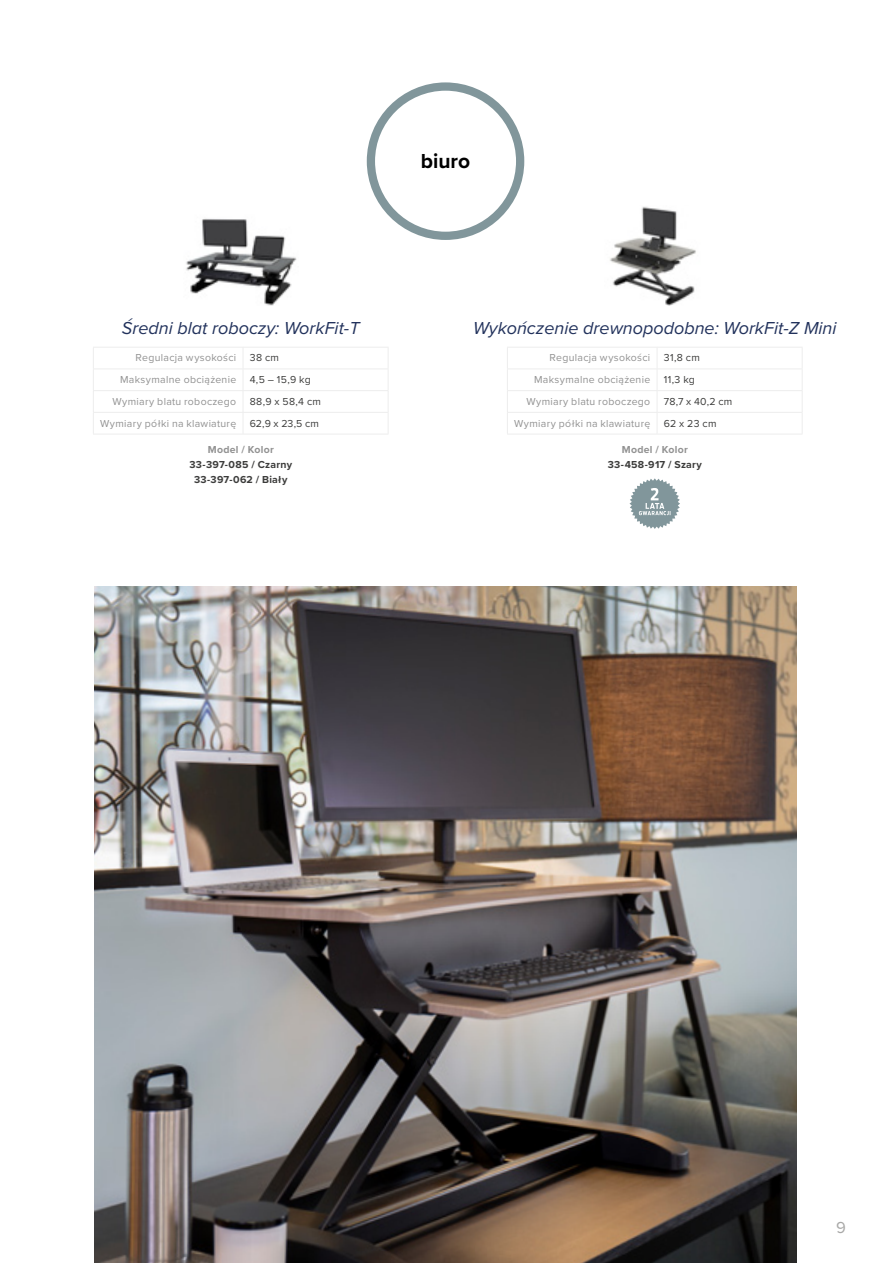
<style>
.page{position:relative;width:893px;height:1263px;background:#fff}
.page>*{position:absolute;margin:0;border:0;box-sizing:border-box;transform-origin:0 0}
.t1{font:700 21px "Proxima Nova";color:#000}
.t2{font:italic 18px "Proxima Nova";color:#22325c}
.t3{font:16.5px "Proxima Nova";color:#a8a8a7}
.t4{font:10.5px "Proxima Nova";letter-spacing:.03em;color:#929292}
.t5{font:10.5px "Proxima Nova";letter-spacing:.03em;color:#3c3c3b}
.t6{font:700 10.5px/15px "Proxima Nova";letter-spacing:.025em;color:#3c3c3b;text-align:center}
.t7{font:700 10.5px "Proxima Nova";letter-spacing:.025em;color:#929292}
</style>
<div class="page">
<hr style="left:93px;top:434px;width:150px;height:1px;background:#ededed">
<hr style="left:243px;top:434px;width:145px;height:1px;background:#ededed">
<svg style="left:93px;top:347px;width:296px;height:87px"></svg>
<img style="left:186px;top:218px;width:111px;height:88px">
<div style="left:367px;top:82px;width:157px;height:158px;border:8px solid #81969b;border-radius:50%"></div>
<hr style="left:507px;top:434px;width:150px;height:1px;background:#ededed">
<hr style="left:657px;top:434px;width:145px;height:1px;background:#ededed">
<svg style="left:507px;top:347px;width:296px;height:87px"></svg>
<img style="left:610px;top:206px;width:86px;height:99px">
<svg style="left:629px;top:478px;width:51px;height:51px"></svg>
<img style="left:94px;top:586px;width:702px;height:677px">
<h2 class="t2" style="left:122px;top:314px;width:239px">Średni blat roboczy: WorkFit-T</h2>
<p class="t4" style="left:136px;top:350px;width:102px">Regulacja wysokości</p>
<p class="t5" style="left:250px;top:350px;width:31px">38 cm</p>
<p class="t4" style="left:120px;top:372px;width:118px">Maksymalne obciążenie</p>
<p class="t5" style="left:250px;top:372px;width:62px">4,5 – 15,9 kg</p>
<p class="t4" style="left:112px;top:394px;width:125px">Wymiary blatu roboczego</p>
<p class="t5" style="left:250px;top:394px;width:73px">88,9 x 58,4 cm</p>
<p class="t4" style="left:100px;top:415px;width:138px">Wymiary półki na klawiaturę</p>
<p class="t5" style="left:250px;top:415px;width:71px">62,9 x 23,5 cm</p>
<p class="t7" style="left:208px;top:441px;width:68px">Model / Kolor</p>
<p class="t6" style="left:189px;top:457px;width:104px">33-397-085 / Czarny<br>33-397-062 / Biały</p>
<h1 class="t1" style="left:421px;top:145px;width:51px">biuro</h1>
<h2 class="t2" style="left:473px;top:314px;width:365px">Wykończenie drewnopodobne: WorkFit-Z Mini</h2>
<p class="t4" style="left:550px;top:350px;width:102px">Regulacja wysokości</p>
<p class="t5" style="left:664px;top:350px;width:38px">31,8 cm</p>
<p class="t4" style="left:534px;top:372px;width:118px">Maksymalne obciążenie</p>
<p class="t5" style="left:664px;top:372px;width:33px">11,3 kg</p>
<p class="t4" style="left:526px;top:394px;width:125px">Wymiary blatu roboczego</p>
<p class="t5" style="left:664px;top:394px;width:70px">78,7 x 40,2 cm</p>
<p class="t4" style="left:514px;top:415px;width:138px">Wymiary półki na klawiaturę</p>
<p class="t5" style="left:664px;top:415px;width:54px">62 x 23 cm</p>
<p class="t7" style="left:622px;top:441px;width:68px">Model / Kolor</p>
<p class="t6" style="left:608px;top:457px;width:96px">33-458-917 / Szary</p>
<h3 class="t3" style="left:836px;top:1215px;width:11px">9</h3>
</div>
